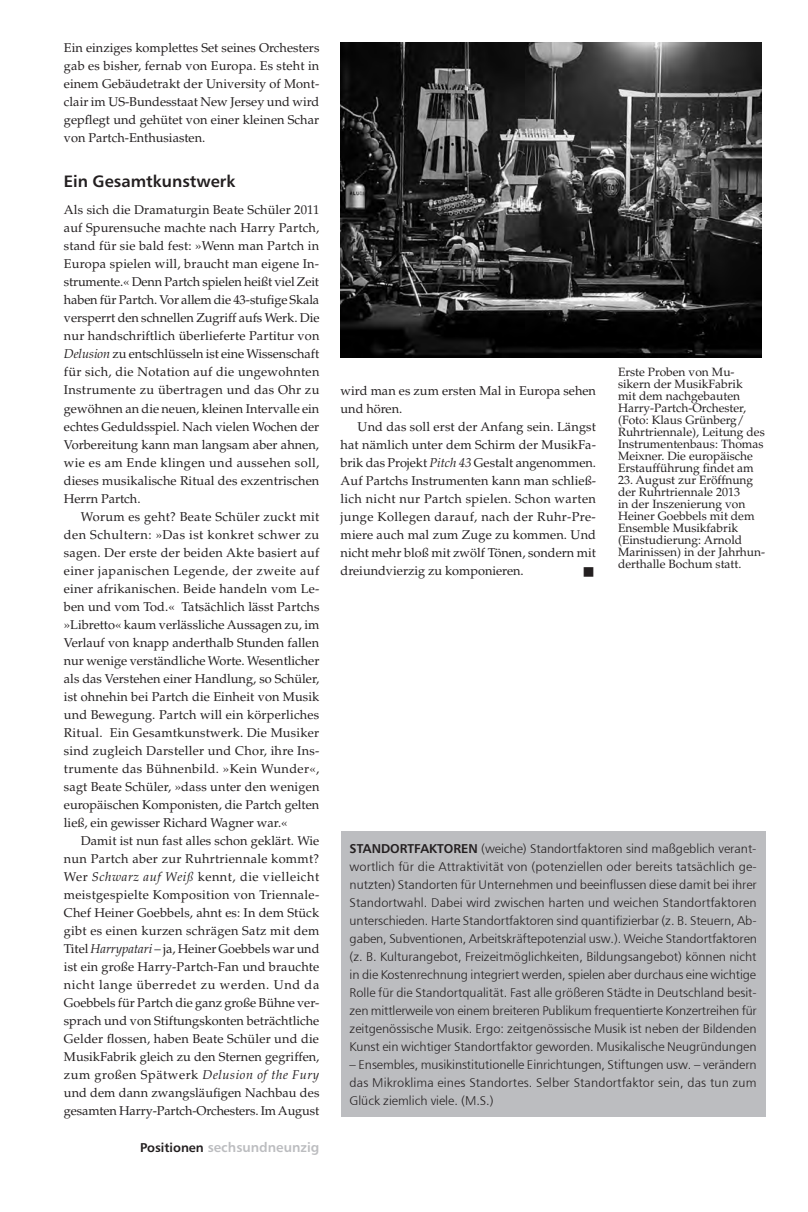
<style>
.page{position:relative;width:808px;height:1212px;background:#fff}
.page>*{position:absolute;margin:0;border:0;box-sizing:border-box;transform-origin:0 0}
.t1{font:16.5px "Humanist 777 BT Bold B";color:#231f20}
.t2{font:16.5px "Wingdings";color:#231f20}
.t3{font:13.5px "Humanist 777 BT Bold B";color:#bcbdc0}
.t4{font:12.75px/18px "Palatino";color:#231f20;text-align:justify}
.t5{font:300 12.75px/18px "Humanist";color:#231f20;text-align:justify}
.t6{font:12px/12px "Palatino";color:#231f20}
.s1{font-style:italic}
.s2{font-size:12.75px;color:#231f20}
.s3{font-family:"Humanist 777 BT Bold B";font-weight:400}
</style>
<div class="page">
<div style="left:340px;top:831px;width:425px;height:286px;background:#bcbdc0"></div>
<img style="left:340px;top:43px;width:420px;height:315px">
<p class="t4" style="left:64px;top:39px;width:257px">Ein einziges komplettes Set seines Orchesters gab es bisher, fernab von Europa. Es steht in einem Gebäudetrakt der University of Mont&shy;clair im US-Bundesstaat New Jersey und wird gepflegt und gehütet von einer kleinen Schar von Partch-Enthusiasten.</p>
<p class="t1" style="left:64px;top:171px;width:173px">Ein Gesamtkunstwerk</p>
<p class="t4" style="left:64px;top:201px;width:257px">Als sich die Dramaturgin Beate Schüler 2011 auf Spurensuche machte nach Harry Partch, stand für sie bald fest: »Wenn man Partch in Europa spielen will, braucht man eigene In&shy;strumente.« Denn Partch spielen heißt viel Zeit haben für Partch. Vor allem die 43-stufige Skala versperrt den schnellen Zugriff aufs Werk. Die nur handschriftlich überlieferte Partitur von <span class="s1">Delusion</span> zu entschlüsseln ist eine Wissenschaft für sich, die Notation auf die ungewohnten Instrumente zu übertragen und das Ohr zu gewöhnen an die neuen, kleinen Intervalle ein echtes Geduldsspiel. Nach vielen Wochen der Vorbereitung kann man langsam aber ahnen, wie es am Ende klingen und aussehen soll, dieses musikalische Ritual des exzentrischen Herrn Partch.</p>
<p class="t4" style="left:64px;top:507px;width:257px;text-indent:17px">Worum es geht? Beate Schüler zuckt mit den Schultern: »Das ist konkret schwer zu sagen. Der erste der beiden Akte basiert auf einer japanischen Legende, der zweite auf einer afrikanischen. Beide handeln vom Le&shy;ben und vom Tod.« Tatsächlich lässt Partchs »Libretto« kaum verlässliche Aussagen zu, im Verlauf von knapp anderthalb Stunden fallen nur wenige verständliche Worte. Wesentlicher als das Verstehen einer Handlung, so Schüler, ist ohnehin bei Partch die Einheit von Musik und Bewegung. Partch will ein körperliches Ritual. Ein Gesamtkunstwerk. Die Musiker sind zugleich Darsteller und Chor, ihre Ins&shy;trumente das Bühnenbild. »Kein Wunder«, sagt Beate Schüler, »dass unter den wenigen europäischen Komponisten, die Partch gelten ließ, ein gewisser Richard Wagner war.«</p>
<p class="t4" style="left:64px;top:831px;width:257px;text-indent:17px">Damit ist nun fast alles schon geklärt. Wie nun Partch aber zur Ruhrtriennale kommt?<br>Wer <span class="s1">Schwarz auf Weiß</span> kennt, die vielleicht meistgespielte Komposition von Triennale-Chef Heiner Goebbels, ahnt es: In dem Stück gibt es einen kurzen schrägen Satz mit dem Titel <span class="s1">Harrypatari</span> – ja, Heiner Goebbels war und ist ein große Harry-Partch-Fan und brauchte nicht lange überredet zu werden. Und da Goebbels für Partch die ganz große Bühne ver&shy;sprach und von Stiftungskonten beträchtliche Gelder flossen, haben Beate Schüler und die MusikFabrik gleich zu den Sternen gegriffen, zum großen Spätwerk <span class="s1">Delusion of the Fury </span>und dem dann zwangsläufigen Nachbau des gesamten Harry-Partch-Orchesters. Im August</p>
<p class="t3" style="left:140px;top:1138px;width:181px"><span class="s2">Positionen</span> sechsundneunzig</p>
<p class="t4" style="left:340px;top:381px;width:257px">wird man es zum ersten Mal in Europa sehen und hören.</p>
<p class="t4" style="left:340px;top:417px;width:257px;text-indent:17px">Und das soll erst der Anfang sein. Längst hat nämlich unter dem Schirm der MusikFa&shy;brik das Projekt <span class="s1">Pitch 43</span> Gestalt angenommen.<br>Auf Partchs Instrumenten kann man schließ&shy;lich nicht nur Partch spielen. Schon warten junge Kollegen darauf, nach der Ruhr-Pre&shy;miere auch mal zum Zuge zu kommen. Und nicht mehr bloß mit zwölf Tönen, sondern mit dreiundvierzig zu komponieren.</p>
<p class="t2" style="left:582px;top:563px;width:14px">■</p>
<p class="t6" style="left:617px;top:366px;width:148px">Erste Proben von Mu&shy;sikern der MusikFabrik<br>mit dem nachgebauten<br>Harry-Partch-Orchester, (Foto: Klaus Grünberg/<br>Ruhrtriennale), Leitung des<br>Instrumentenbaus: Thomas<br>Meixner. Die europäische<br>Erstaufführung findet am</p>
<p class="t6" style="left:617px;top:474px;width:148px">23. August zur Eröffnung der Ruhrtriennale 2013<br>in der Inszenierung von<br>Heiner Goebbels mit dem<br>Ensemble Musikfabrik (Einstudierung: Arnold<br>Marinissen) in der Jahrhun&shy;derthalle Bochum statt.</p>
<p class="t5" style="left:349px;top:839px;width:408px"><span class="s3">STANDORTFAKTOREN</span> (weiche) Standortfaktoren sind maßgeblich verant&shy;wortlich für die Attraktivität von (potenziellen oder bereits tatsächlich ge&shy;nutzten) Standorten für Unternehmen und beeinflussen diese damit bei ihrer Standortwahl. Dabei wird zwischen harten und weichen Standortfaktoren unterschieden. Harte Standortfaktoren sind quantifizierbar (z. B. Steuern, Ab&shy;gaben, Subventionen, Arbeitskräftepotenzial usw.). Weiche Standortfaktoren (z. B. Kulturangebot, Freizeitmöglichkeiten, Bildungsangebot) können nicht in die Kostenrechnung integriert werden, spielen aber durchaus eine wichtige Rolle für die Standortqualität. Fast alle größeren Städte in Deutschland besit&shy;zen mittlerweile von einem breiteren Publikum frequentierte Konzertreihen für zeitgenössische Musik. Ergo: zeitgenössische Musik ist neben der Bildenden Kunst ein wichtiger Standortfaktor geworden. Musikalische Neugründungen</p>
<p class="t5" style="left:349px;top:1055px;width:408px">– Ensembles, musikinstitutionelle Einrichtungen, Stiftungen usw. – verändern das Mikroklima eines Standortes. Selber Standortfaktor sein, das tun zum Glück ziemlich viele. (M.S.)</p>
</div>
